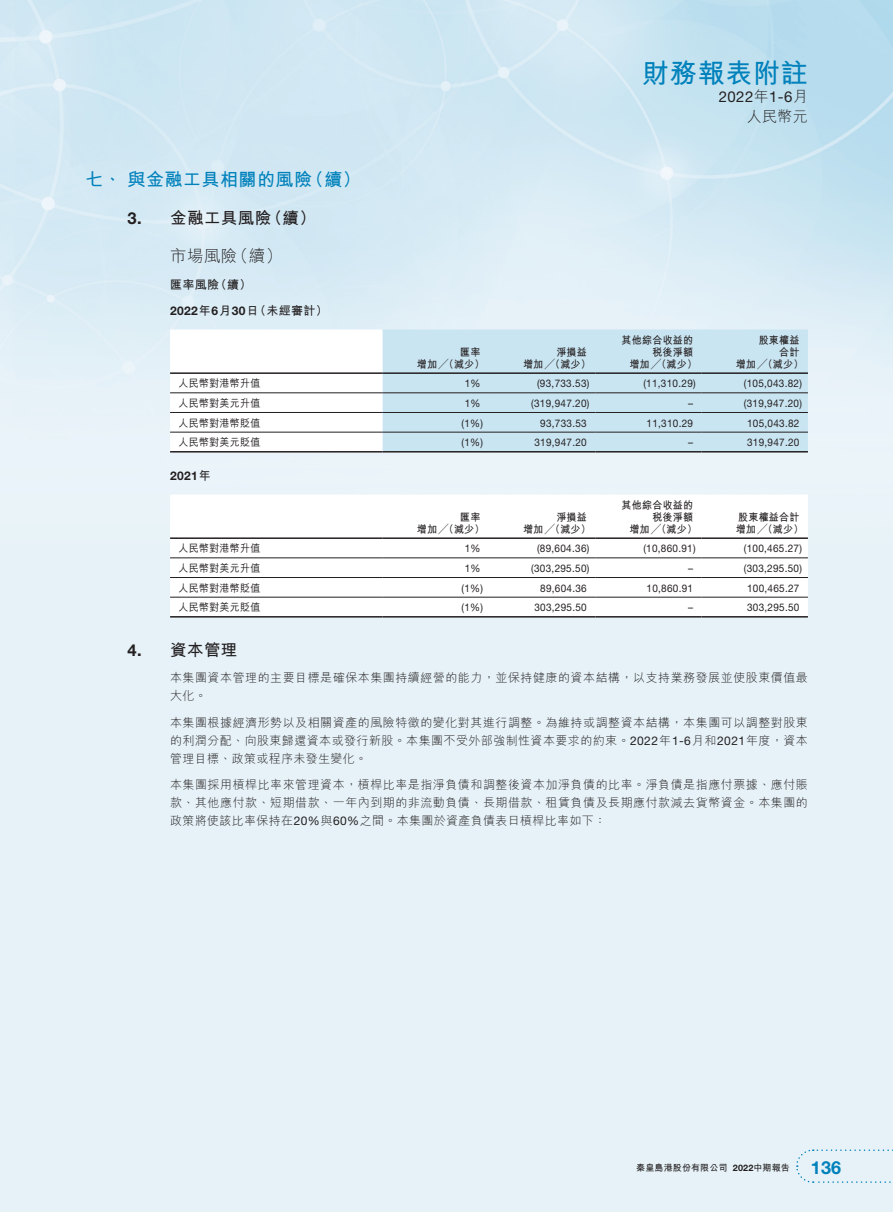
<style>
.page{position:relative;width:893px;height:1212px;background:#e6f2f8}
.page>*{position:absolute;margin:0;border:0;box-sizing:border-box;transform-origin:0 0}
.t1{font:700 27px "M Hei HK";letter-spacing:.03em;color:#0081bb}
.t2{font:700 18px "M Hei HK";letter-spacing:.03em;color:#0081bb}
.t3{font:700 18px "Helvetica Neue LT Std";color:#0081bb}
.t4{font:700 16.5px "M Hei HK";letter-spacing:.03em;color:#231f20}
.t5{font:300 16.5px "M Hei HK";color:#231f20}
.t6{font:700 16.5px "Helvetica Neue LT Std";color:#231f20}
.t7{font:15px "Helvetica Neue LT Std";color:#231f20}
.t8{font:300 15px "M Hei HK";color:#231f20}
.t9{font:300 12px/18px "M Hei HK";letter-spacing:.035em;color:#231f20;text-align:justify}
.t10{font:700 12px "Helvetica Neue LT Std";letter-spacing:.03em;color:#231f20}
.t11{font:700 12px "M Hei HK";letter-spacing:.03em;color:#231f20}
.t12{font:10.5px "Helvetica Neue LT Std";letter-spacing:.03em;color:#231f20;scale:.95 1}
.t13{font:700 10.5px/12px "M Hei HK";letter-spacing:.03em;color:#231f20;scale:.95 1}
.t14{font:500 10.5px "M Hei HK";letter-spacing:.03em;color:#231f20;scale:.95 1}
.t15{font:700 9px "M Hei HK";letter-spacing:.015em;color:#231f20}
.t16{font:700 9px "Helvetica Neue LT Std";color:#231f20}
.s1{font-family:"M Hei HK"}
.s2{font-family:"M Hei HK";font-weight:300}
.s3{font-family:"Helvetica Neue LT Std";font-weight:400}
</style>
<div class="page">
<svg style="left:796px;top:1149px;width:97px;height:34px"></svg>
<img style="left:0;top:0;width:893px;height:453px">
<div style="left:170px;top:329px;width:213px;height:122px;background:#fff"></div>
<div style="left:383px;top:329px;width:425px;height:122px;background:#cae5f2"></div>
<hr style="left:170px;top:451px;width:213px;height:1px;background:#231f20">
<hr style="left:383px;top:451px;width:106px;height:1px;background:#231f20">
<hr style="left:489px;top:451px;width:106px;height:1px;background:#231f20">
<hr style="left:595px;top:451px;width:107px;height:1px;background:#231f20">
<hr style="left:702px;top:451px;width:106px;height:1px;background:#231f20">
<hr style="left:170px;top:393px;width:213px;height:1px;background:#231f20">
<hr style="left:383px;top:393px;width:106px;height:1px;background:#231f20">
<hr style="left:489px;top:393px;width:106px;height:1px;background:#231f20">
<hr style="left:595px;top:393px;width:107px;height:1px;background:#231f20">
<hr style="left:702px;top:393px;width:106px;height:1px;background:#231f20">
<hr style="left:170px;top:412px;width:213px;height:1px;background:#231f20">
<hr style="left:383px;top:412px;width:106px;height:1px;background:#231f20">
<hr style="left:489px;top:412px;width:106px;height:1px;background:#231f20">
<hr style="left:595px;top:412px;width:107px;height:1px;background:#231f20">
<hr style="left:702px;top:412px;width:106px;height:1px;background:#231f20">
<hr style="left:170px;top:432px;width:213px;height:1px;background:#231f20">
<hr style="left:383px;top:432px;width:106px;height:1px;background:#231f20">
<hr style="left:489px;top:432px;width:106px;height:1px;background:#231f20">
<hr style="left:595px;top:432px;width:107px;height:1px;background:#231f20">
<hr style="left:702px;top:432px;width:106px;height:1px;background:#231f20">
<hr style="left:170px;top:372px;width:213px;height:2px;background:#231f20">
<hr style="left:383px;top:372px;width:106px;height:2px;background:#231f20">
<hr style="left:489px;top:372px;width:106px;height:2px;background:#231f20">
<hr style="left:595px;top:372px;width:107px;height:2px;background:#231f20">
<hr style="left:702px;top:372px;width:106px;height:2px;background:#231f20">
<div style="left:170px;top:494px;width:638px;height:122px;background:#fff"></div>
<hr style="left:170px;top:616px;width:213px;height:1px;background:#231f20">
<hr style="left:383px;top:616px;width:106px;height:1px;background:#231f20">
<hr style="left:489px;top:616px;width:106px;height:1px;background:#231f20">
<hr style="left:595px;top:616px;width:107px;height:1px;background:#231f20">
<hr style="left:702px;top:616px;width:106px;height:1px;background:#231f20">
<hr style="left:170px;top:558px;width:213px;height:1px;background:#231f20">
<hr style="left:383px;top:558px;width:106px;height:1px;background:#231f20">
<hr style="left:489px;top:558px;width:106px;height:1px;background:#231f20">
<hr style="left:595px;top:558px;width:107px;height:1px;background:#231f20">
<hr style="left:702px;top:558px;width:106px;height:1px;background:#231f20">
<hr style="left:170px;top:577px;width:213px;height:1px;background:#231f20">
<hr style="left:383px;top:577px;width:106px;height:1px;background:#231f20">
<hr style="left:489px;top:577px;width:106px;height:1px;background:#231f20">
<hr style="left:595px;top:577px;width:107px;height:1px;background:#231f20">
<hr style="left:702px;top:577px;width:106px;height:1px;background:#231f20">
<hr style="left:170px;top:597px;width:213px;height:1px;background:#231f20">
<hr style="left:383px;top:597px;width:106px;height:1px;background:#231f20">
<hr style="left:489px;top:597px;width:106px;height:1px;background:#231f20">
<hr style="left:595px;top:597px;width:107px;height:1px;background:#231f20">
<hr style="left:702px;top:597px;width:106px;height:1px;background:#231f20">
<hr style="left:170px;top:537px;width:213px;height:2px;background:#231f20">
<hr style="left:383px;top:537px;width:106px;height:2px;background:#231f20">
<hr style="left:489px;top:537px;width:106px;height:2px;background:#231f20">
<hr style="left:595px;top:537px;width:107px;height:2px;background:#231f20">
<hr style="left:702px;top:537px;width:106px;height:2px;background:#231f20">
<h2 class="t2" style="left:85px;top:166px;width:229px">七、與金融工具相關的風險</h2>
<h3 class="t4" style="left:266px;top:206px;width:52px">（續(</h3>
<h2 class="t2" style="left:306px;top:166px;width:57px">（續(</h2>
<h3 class="t4" style="left:170px;top:206px;width:103px">金融工具風險</h3>
<h3 class="t6" style="left:128px;top:208px;width:16px">3.</h3>
<h3 class="t5" style="left:232px;top:248px;width:52px">（續(</h3>
<h3 class="t5" style="left:170px;top:248px;width:69px">市場風險</h3>
<p class="t11" style="left:215px;top:276px;width:38px">（續(</p>
<p class="t11" style="left:170px;top:276px;width:51px">匯率風險</p>
<p class="t11" style="left:254px;top:302px;width:75px">（未經審計(</p>
<p class="t10" style="left:170px;top:303px;width:90px">2022<span class="s1">年</span>6<span class="s1">月</span>30<span class="s1">日</span></p>
<p class="t14" style="left:179px;top:376px;width:88px">人民幣對港幣升值</p>
<p class="t14" style="left:179px;top:395px;width:88px">人民幣對美元升值</p>
<p class="t14" style="left:179px;top:415px;width:88px">人民幣對港幣貶值</p>
<p class="t14" style="left:179px;top:435px;width:88px">人民幣對美元貶值</p>
<p class="t10" style="left:170px;top:468px;width:42px">2021<span class="s1">年</span></p>
<p class="t14" style="left:179px;top:541px;width:88px">人民幣對港幣升值</p>
<p class="t14" style="left:179px;top:560px;width:88px">人民幣對美元升值</p>
<h3 class="t6" style="left:128px;top:639px;width:16px">4.</h3>
<p class="t14" style="left:179px;top:580px;width:88px">人民幣對港幣貶值</p>
<p class="t14" style="left:179px;top:600px;width:88px">人民幣對美元貶值</p>
<h3 class="t4" style="left:170px;top:637px;width:69px">資本管理</h3>
<h1 class="t1" style="left:642px;top:53px;width:167px">財務報表附註</h1>
<p class="t7" style="left:719px;top:88px;width:91px">2022<span class="s2">年</span>1-6<span class="s2">月</span></p>
<p class="t8" style="left:747px;top:109px;width:63px">人民幣元</p>
<p class="t13" style="left:417px;top:345px;width:73px;text-indent:44px">匯率增加╱（減少(</p>
<p class="t13" style="left:523px;top:345px;width:73px;text-indent:33px">淨損益增加╱（減少(</p>
<p class="t12" style="left:465px;top:377px;width:18px">1%</p>
<p class="t12" style="left:537px;top:377px;width:57px">)93,733.53(</p>
<p class="t13" style="left:622px;top:333px;width:77px">其他綜合收益的</p>
<p class="t13" style="left:652px;top:345px;width:44px">稅後淨額</p>
<p class="t13" style="left:629px;top:357px;width:73px">增加╱（減少(</p>
<p class="t12" style="left:643px;top:377px;width:57px">)11,310.29(</p>
<p class="t13" style="left:759px;top:333px;width:44px">股東權益</p>
<p class="t13" style="left:779px;top:345px;width:23px">合計</p>
<p class="t13" style="left:736px;top:357px;width:73px">增加╱（減少(</p>
<p class="t12" style="left:744px;top:377px;width:63px">)105,043.82(</p>
<p class="t12" style="left:465px;top:397px;width:18px">1%</p>
<p class="t12" style="left:531px;top:397px;width:63px">)319,947.20(</p>
<p class="t12" style="left:688px;top:397px;width:7px">–</p>
<p class="t12" style="left:744px;top:397px;width:63px">)319,947.20(</p>
<p class="t12" style="left:462px;top:416px;width:24px">)1%(</p>
<p class="t12" style="left:540px;top:416px;width:51px">93,733.53</p>
<p class="t12" style="left:646px;top:416px;width:51px">11,310.29</p>
<p class="t12" style="left:747px;top:416px;width:57px">105,043.82</p>
<p class="t12" style="left:462px;top:436px;width:24px">)1%(</p>
<p class="t12" style="left:534px;top:436px;width:57px">319,947.20</p>
<p class="t12" style="left:688px;top:436px;width:7px">–</p>
<p class="t12" style="left:747px;top:436px;width:57px">319,947.20</p>
<p class="t13" style="left:417px;top:510px;width:73px;text-indent:44px">匯率增加╱（減少(</p>
<p class="t13" style="left:523px;top:510px;width:73px;text-indent:33px">淨損益增加╱（減少(</p>
<p class="t12" style="left:465px;top:542px;width:18px">1%</p>
<p class="t12" style="left:537px;top:542px;width:57px">)89,604.36(</p>
<p class="t13" style="left:622px;top:498px;width:77px">其他綜合收益的</p>
<p class="t13" style="left:652px;top:510px;width:44px">稅後淨額</p>
<p class="t13" style="left:629px;top:522px;width:73px">增加╱（減少(</p>
<p class="t13" style="left:736px;top:510px;width:73px">股東權益合計增加╱（減少(</p>
<p class="t12" style="left:744px;top:542px;width:63px">)100,465.27(</p>
<p class="t12" style="left:643px;top:542px;width:57px">)10,860.91(</p>
<p class="t12" style="left:465px;top:562px;width:18px">1%</p>
<p class="t12" style="left:531px;top:562px;width:63px">)303,295.50(</p>
<p class="t12" style="left:688px;top:562px;width:7px">–</p>
<p class="t12" style="left:744px;top:562px;width:63px">)303,295.50(</p>
<p class="t12" style="left:462px;top:582px;width:24px">)1%(</p>
<p class="t12" style="left:540px;top:582px;width:51px">89,604.36</p>
<p class="t12" style="left:646px;top:582px;width:51px">10,860.91</p>
<p class="t12" style="left:747px;top:582px;width:57px">100,465.27</p>
<p class="t12" style="left:462px;top:601px;width:24px">)1%(</p>
<p class="t12" style="left:534px;top:601px;width:57px">303,295.50</p>
<p class="t12" style="left:688px;top:601px;width:7px">–</p>
<p class="t12" style="left:747px;top:601px;width:57px">303,295.50</p>
<p class="t9" style="left:170px;top:668px;width:639px">本集團資本管理的主要目標是確保本集團持續經營的能力，並保持健康的資本結構，以支持業務發展並使股東價值最大化。</p>
<p class="t9" style="left:170px;top:713px;width:639px">本集團根據經濟形勢以及相關資產的風險特徵的變化對其進行調整。為維持或調整資本結構，本集團可以調整對股東的利潤分配、向股東歸還資本或發行新股。本集團不受外部強制性資本要求的約束。<span class="s3">2022</span>年<span class="s3">1-6</span>月和<span class="s3">2021</span>年度，資本管理目標、政策或程序未發生變化。</p>
<p class="t9" style="left:170px;top:775px;width:639px">本集團採用槓桿比率來管理資本，槓桿比率是指淨負債和調整後資本加淨負債的比率。淨負債是指應付票據、應付賬款、其他應付款、短期借款、一年內到期的非流動負債、長期借款、租賃負債及長期應付款減去貨幣資金。本集團的政策將使該比率保持在<span class="s3">20%</span>與<span class="s3">60%</span>之間。本集團於資產負債表日槓桿比率如下：</p>
<p class="t15" style="left:636px;top:1161px;width:93px">秦皇島港股份有限公司</p>
<p class="t16" style="left:733px;top:1162px;width:58px">2022<span class="s1">中期報告</span></p>
<h2 class="t3" style="left:811px;top:1156px;width:32px">136</h2>
</div>
